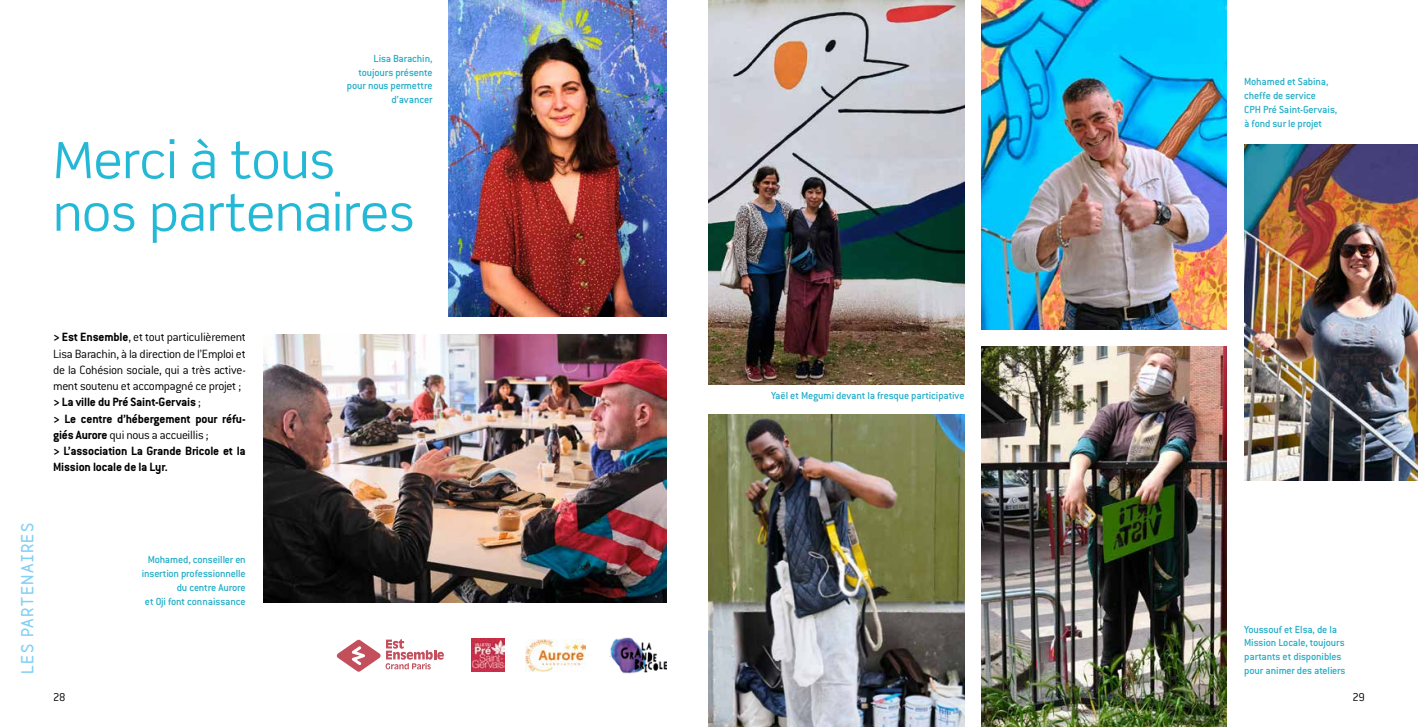
<style>
.page{position:relative;width:1418px;height:727px;background:#fff}
.page>*{position:absolute;margin:0;border:0;box-sizing:border-box;transform-origin:0 0}
.t1{font:50px/52.5px "Scene Std";color:#23b9d6}
.t2{font:900 15px "Variable";letter-spacing:.1em;color:#83d0f5}
.t3{font:300 13.12px/16.2px "Conduit ITC";letter-spacing:-.025em;color:#000}
.t4{font:300 12.5px "Conduit ITC";color:#000}
.t5{font:500 11.25px/13.8px "Conduit ITC";letter-spacing:-.01em;color:#22acc7}
.s1{font-weight:700}
</style>
<div class="page">
<img style="left:449px;top:0;width:217px;height:316px">
<img style="left:1244px;top:144px;width:173px;height:337px">
<img style="left:981px;top:0;width:245px;height:330px">
<img style="left:709px;top:414px;width:255px;height:312px">
<img style="left:981px;top:346px;width:245px;height:380px">
<img style="left:263px;top:334px;width:403px;height:268px">
<svg style="left:337px;top:639px;width:107px;height:32px"></svg>
<img style="left:471px;top:638px;width:33px;height:33px">
<img style="left:525px;top:639px;width:60px;height:32px">
<img style="left:609px;top:637px;width:57px;height:36px">
<img style="left:709px;top:0;width:255px;height:384px">
<p class="t5" style="left:347px;top:51px;width:87px;text-align:right">Lisa Barachin, toujours présente pour nous permettre d’avancer</p>
<h1 class="t1" style="left:53px;top:133px;width:363px">Merci à tous nos partenaires</h1>
<p class="t5" style="left:1244px;top:75px;width:95px">Mohamed et Sabina, cheffe de service<br>CPH Pré Saint-Gervais, à fond sur le projet</p>
<h2 class="t2" style="left:21px;top:673px;width:152px;rotate:-90deg">LES PARTENAIRES</h2>
<p class="t3" style="left:53px;top:329px;width:194px"><span class="s1">&gt; Est Ensemble</span>, et tout particulièrement Lisa Barachin, à la direction de l’Emploi et de la Cohésion sociale, qui a très active&shy;ment soutenu et accompagné ce projet ; <span class="s1">&gt; La ville du Pré Saint-Gervais</span> ;<br><span class="s1">&gt; Le centre d’hébergement pour réfu&shy;giés Aurore</span> qui nous a accueillis ;<br><span class="s1">&gt; L’association La Grande Bricole et la Mission locale de la Lyr.</span></p>
<p class="t5" style="left:142px;top:552px;width:106px;text-align:right">Mohamed, conseiller en insertion professionnelle du centre Aurore<br>et Oji font connaissance</p>
<p class="t5" style="left:771px;top:388px;width:195px">Yaël et Megumi devant la fresque participative</p>
<p class="t5" style="left:1244px;top:622px;width:103px">Youssouf et Elsa, de la<br>Mission Locale, toujours partants et disponibles pour animer des ateliers</p>
<p class="t4" style="left:53px;top:690px;width:14px">28</p>
<p class="t4" style="left:1352px;top:690px;width:14px">29</p>
</div>
